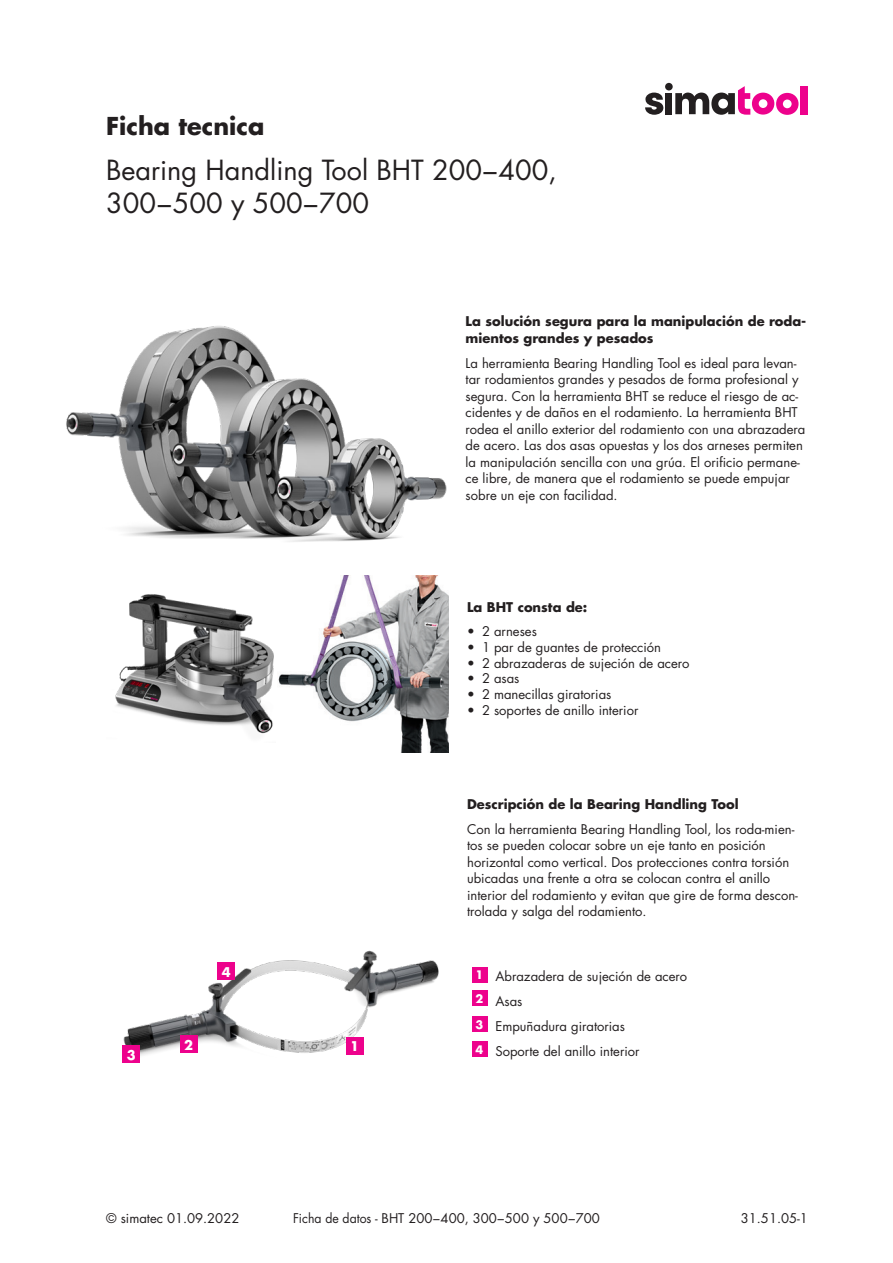
<style>
.page{position:relative;width:893px;height:1263px;background:#fff}
.page>*{position:absolute;margin:0;border:0;box-sizing:border-box;transform-origin:0 0}
.t1{font:27px/33px "Futura Std";color:#231f20}
.t2{font:700 24px "Futura Std";color:#231f20}
.Fließtext__9{font:13.05px/16.5px "Futura Std";color:#231f20}
.Fließtext__9-2{font:700 13.05px/16.5px "Futura Std";color:#231f20}
.Fließtext__9-3{font:13.05px "Futura Std";color:#231f20;scale:.94 1}
.Titel_3__10{font:700 13.05px "Futura Std";color:#231f20}
.Titel_3__10-2{font:700 13.05px "Futura Std";color:#fff}
.t3{font:700 11.4px "Futura Std";color:#fff}
</style>
<div class="page">
<svg style="left:645px;top:93px;width:18px;height:22px"></svg>
<div style="left:666px;top:93px;width:6px;height:21px;background:#231f20"></div>
<div style="left:665px;top:83px;width:8px;height:7px;background:#231f20;border-radius:50%"></div>
<svg style="left:675px;top:86px;width:123px;height:29px"></svg>
<div style="left:801px;top:86px;width:7px;height:28px;background:#ed028c"></div>
<img style="left:66px;top:326px;width:381px;height:216px">
<img style="left:122px;top:950px;width:317px;height:113px">
<div style="left:346px;top:1037px;width:17px;height:17px;background:#ed028c"></div>
<div style="left:180px;top:1036px;width:17px;height:17px;background:#ed028c"></div>
<div style="left:123px;top:1046px;width:17px;height:17px;background:#ed028c"></div>
<div style="left:218px;top:963px;width:17px;height:17px;background:#ed028c"></div>
<div style="left:472px;top:967px;width:15px;height:15px;background:#ed028c"></div>
<div style="left:472px;top:991px;width:15px;height:15px;background:#ed028c"></div>
<div style="left:472px;top:1016px;width:15px;height:15px;background:#ed028c"></div>
<div style="left:472px;top:1042px;width:15px;height:15px;background:#ed028c"></div>
<img style="left:115px;top:594px;width:159px;height:140px">
<img style="left:278px;top:576px;width:171px;height:177px">
<h2 class="t2" style="left:106px;top:110px;width:160px">Ficha tecnica</h2>
<h1 class="t1" style="left:106px;top:154px;width:452px">Bearing Handling Tool BHT 200−400,<br>300−500 y 500−700</h1>
<p class="Fließtext__9-2" style="left:466px;top:313px;width:342px">La solución segura para la manipulación de roda&shy;mientos grandes y pesados</p>
<p class="Fließtext__9" style="left:466px;top:355px;width:341px">La herramienta Bearing Handling Tool es ideal para levan&shy;tar rodamientos grandes y pesados de forma profesional y segura. Con la herramienta BHT se reduce el riesgo de ac&shy;cidentes y de daños en el rodamiento. La herramienta BHT rodea el anillo exterior del rodamiento con una abrazadera de acero. Las dos asas opuestas y los dos arneses permiten la manipulación sencilla con una grúa. El orificio permane&shy;ce libre, de manera que el rodamiento se puede empujar sobre un eje con facilidad.</p>
<p class="Titel_3__10" style="left:467px;top:599px;width:122px">La BHT consta de:</p>
<p class="Fließtext__9" style="left:467px;top:623px;width:71px">• 2 arneses</p>
<p class="Fließtext__9" style="left:467px;top:639px;width:196px">• 1 par de guantes de protección</p>
<p class="Fließtext__9" style="left:467px;top:655px;width:224px">• 2 abrazaderas de sujeción de acero</p>
<p class="Fließtext__9" style="left:467px;top:670px;width:54px">• 2 asas</p>
<p class="Fließtext__9" style="left:467px;top:686px;width:146px">• 2 manecillas giratorias</p>
<p class="Fließtext__9" style="left:467px;top:702px;width:173px">• 2 soportes de anillo interior</p>
<p class="Titel_3__10-2" style="left:127px;top:1046px;width:10px">3</p>
<p class="Fließtext__9-2" style="left:467px;top:795px;width:273px">Descripción de la Bearing Handling Tool</p>
<p class="Fließtext__9" style="left:467px;top:821px;width:332px">Con la herramienta Bearing Handling Tool, los roda-mien&shy;tos se pueden colocar sobre un eje tanto en posición horizontal como vertical. Dos protecciones contra torsión ubicadas una frente a otra se colocan contra el anillo interior del rodamiento y evitan que gire de forma descon&shy;trolada y salga del rodamiento.</p>
<p class="Titel_3__10-2" style="left:222px;top:963px;width:10px">4</p>
<p class="t3" style="left:476px;top:967px;width:9px">1</p>
<p class="t3" style="left:476px;top:991px;width:9px">2</p>
<p class="t3" style="left:476px;top:1017px;width:9px">3</p>
<p class="t3" style="left:476px;top:1042px;width:9px">4</p>
<p class="Titel_3__10-2" style="left:184px;top:1036px;width:10px">2</p>
<p class="Titel_3__10-2" style="left:350px;top:1037px;width:10px">1</p>
<p class="Fließtext__9" style="left:495px;top:968px;width:193px">Abrazadera de sujeción de acero</p>
<p class="Fließtext__9" style="left:495px;top:993px;width:29px">Asas</p>
<p class="Fließtext__9" style="left:495px;top:1018px;width:131px">Empuñadura giratorias</p>
<p class="Fließtext__9" style="left:495px;top:1043px;width:146px">Soporte del anillo interior</p>
<p class="Fließtext__9" style="left:106px;top:1210px;width:135px">© simatec 01.09.2022</p>
<p class="Fließtext__9-3" style="left:293px;top:1209px;width:328px">Ficha de datos - BHT 200−400, 300−500 y 500−700</p>
<p class="Fließtext__9" style="left:741px;top:1210px;width:69px">31.51.05-1</p>
</div>
